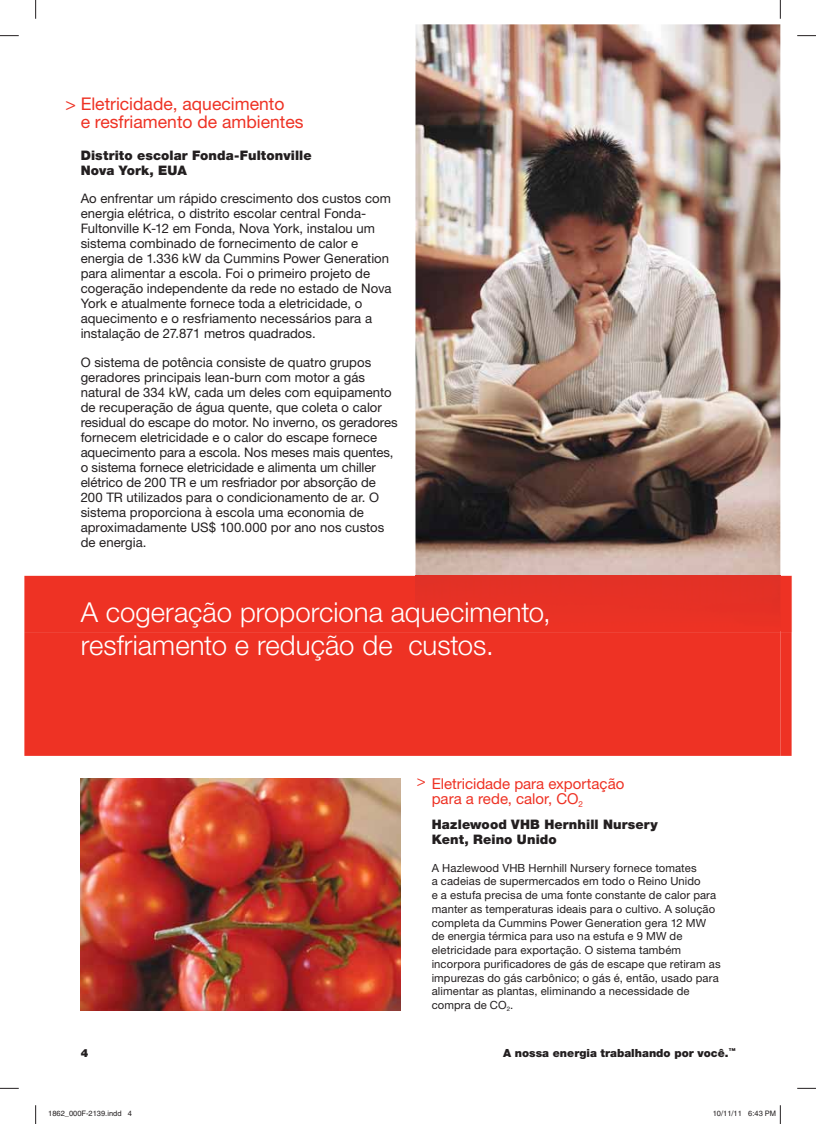
<style>
.page{position:relative;width:816px;height:1124px;background:#fff}
.page>*{position:absolute;margin:0;border:0;box-sizing:border-box;transform-origin:0 0}
.t1{font:300 27.5px/33px "Helvetica Neue LT";color:#fff}
.t2{font:17.5px/17.5px "Helvetica Neue LT";color:#ee3224}
.t3{font:15px/15px "Helvetica Neue LT";color:#ee3224}
.t4{font:13.12px/15px "Helvetica Neue LT";color:#231f20}
.t5{font:900 13.12px/15px "Helvetica Neue LT";letter-spacing:.01em;color:#231f20}
.t6{font:11.25px/13.8px "Helvetica Neue LT";letter-spacing:.01em;color:#231f20}
.t7{font:900 11.25px "Helvetica Neue LT";color:#231f20}
.t8{font:7.5px "Helvetica";color:#231f20}
</style>
<div class="page">
<img style="left:415px;top:24px;width:365px;height:552px">
<div style="left:24px;top:632px;width:756px;height:124px;background:#ee3224"></div>
<div style="left:24px;top:576px;width:756px;height:56px;background:#ee3224"></div>
<div style="left:415px;top:576px;width:365px;height:54px;background:#e63125"></div>
<img style="left:81px;top:778px;width:319px;height:233px">
<svg style="left:780px;top:576px;width:11px;height:180px;background:#ee3527"></svg>
<img style="left:780px;top:576px;width:1px;height:54px">
<svg style="left:0;top:35px;width:19px;height:1px"></svg>
<svg style="left:797px;top:35px;width:18px;height:1px"></svg>
<svg style="left:0;top:1087px;width:19px;height:2px"></svg>
<svg style="left:797px;top:1087px;width:18px;height:2px"></svg>
<svg style="left:35px;top:0;width:1px;height:19px"></svg>
<svg style="left:35px;top:1105px;width:1px;height:19px"></svg>
<svg style="left:779px;top:0;width:2px;height:19px"></svg>
<svg style="left:779px;top:1105px;width:2px;height:19px"></svg>
<h2 class="t2" style="left:81px;top:97px;width:224px;text-indent:-15px">&gt; Eletricidade, aquecimento<br>e resfriamento de ambientes</h2>
<p class="t5" style="left:81px;top:149px;width:232px">Distrito escolar Fonda-Fultonville<br>Nova York, EUA</p>
<p class="t4" style="left:81px;top:192px;width:312px">Ao enfrentar um rápido crescimento dos custos com energia elétrica, o distrito escolar central Fonda-Fultonville K-12 em Fonda, Nova York, instalou um sistema combinado de fornecimento de calor e energia de 1.336 kW da Cummins Power Generation para alimentar a escola. Foi o primeiro projeto de cogeração independente da rede no estado de Nova York e atualmente fornece toda a eletricidade, o aquecimento e o resfriamento necessários para a instalação de 27.871 metros quadrados.</p>
<p class="t4" style="left:81px;top:356px;width:318px">O sistema de potência consiste de quatro grupos geradores principais lean-burn com motor a gás natural de 334 kW, cada um deles com equipamento de recuperação de água quente, que coleta o calor residual do escape do motor. No inverno, os geradores fornecem eletricidade e o calor do escape fornece aquecimento para a escola. Nos meses mais quentes, o sistema fornece eletricidade e alimenta um chiller elétrico de 200 TR e um resfriador por absorção de 200 TR utilizados para o condicionamento de ar. O sistema proporciona à escola uma economia de aproximadamente US$ 100.000 por ano nos custos de energia.</p>
<h1 class="t1" style="left:81px;top:598px;width:471px">A cogeração proporciona aquecimento, resfriamento e redução de custos.</h1>
<p class="t7" style="left:81px;top:1049px;width:9px">4</p>
<p class="t3" style="left:431px;top:778px;width:194px">Eletricidade para exportação para a rede, calor, CO<sub>2</sub></p>
<p class="t5" style="left:431px;top:818px;width:227px">Hazlewood VHB Hernhill Nursery<br>Kent, Reino Unido</p>
<p class="t6" style="left:431px;top:862px;width:290px">A Hazlewood VHB Hernhill Nursery fornece tomates<br>a cadeias de supermercados em todo o Reino Unido<br>e a estufa precisa de uma fonte constante de calor para manter as temperaturas ideais para o cultivo. A solução completa da Cummins Power Generation gera 12 MW de energia térmica para uso na estufa e 9 MW de eletricidade para exportação. O sistema também incorpora purificadores de gás de escape que retiram as impurezas do gás carbônico; o gás é, então, usado para alimentar as plantas, eliminando a necessidade de compra de CO<sub>2</sub>.</p>
<p class="t3" style="left:417px;top:775px;width:10px">&gt;</p>
<p class="t7" style="left:503px;top:1049px;width:234px">A nossa energia trabalhando por você.<sup>™</sup></p>
<p class="t8" style="left:48px;top:1111px;width:85px">1862_000F-2139.indd 4</p>
<p class="t8" style="left:712px;top:1111px;width:65px">10/11/11 6:43 PM</p>
</div>
